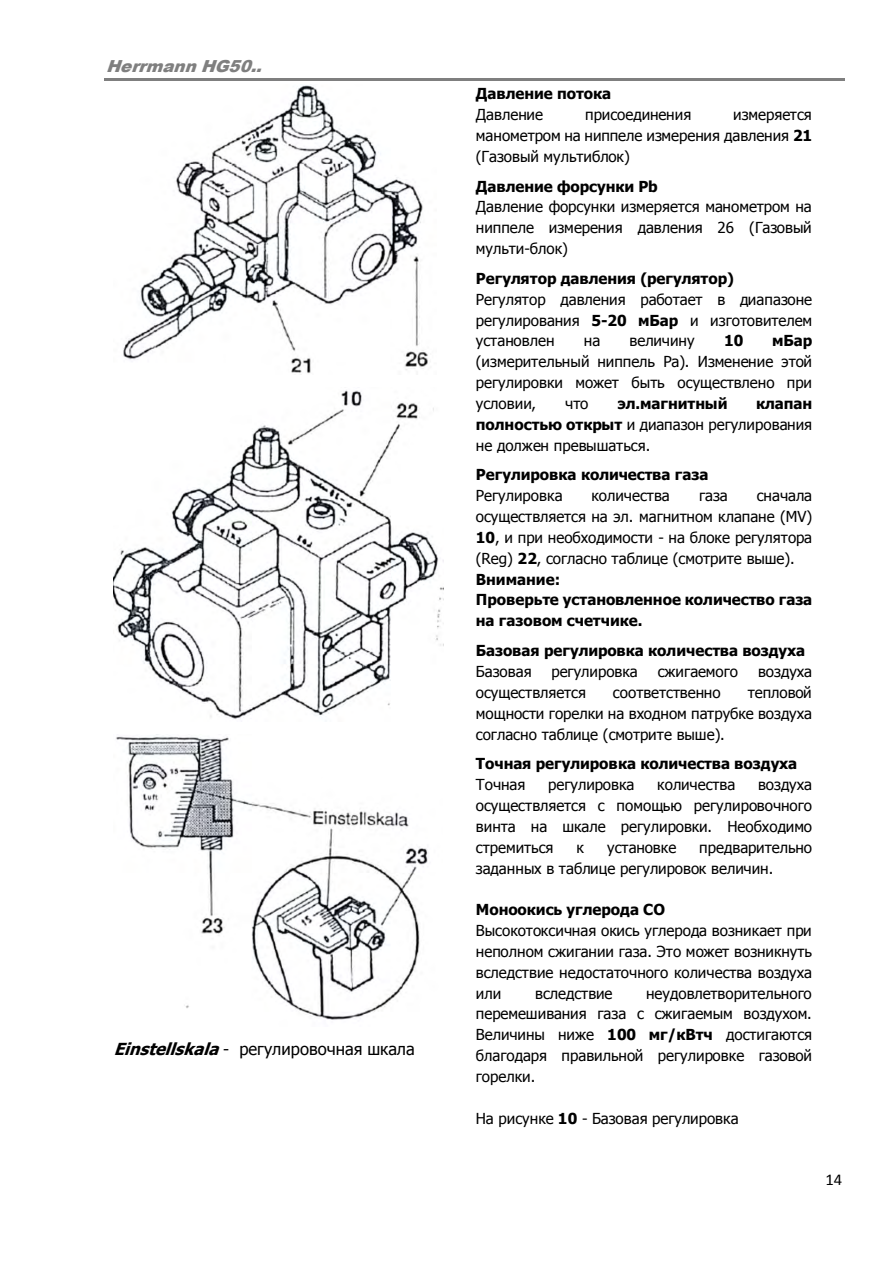
<style>
.page{position:relative;width:893px;height:1263px;background:#fff}
.page>*{position:absolute;margin:0;border:0;box-sizing:border-box;transform-origin:0 0}
.t1{font:16.5px "Tahoma";color:#000}
.t2{font:italic 900 16.5px "Arial";letter-spacing:-.005em;color:#7f7f7f}
.t3{font:16.5px "Calibri";color:#000}
.t4{font:15.15px/20.9px "Tahoma";color:#000;text-align:justify}
.t5{font:700 15.15px/20.9px "Tahoma";letter-spacing:-.005em;color:#000}
.s1{font-weight:700;font-style:italic}
.s2{font-weight:700}
</style>
<div class="page">
<hr style="left:104px;top:78px;width:740px;height:2px;background:#7f7f7f">
<img style="left:123px;top:85px;width:305px;height:289px">
<img style="left:114px;top:390px;width:330px;height:329px">
<img style="left:116px;top:734px;width:312px;height:286px">
<p class="t2" style="left:106px;top:54px;width:157px">Herrmann HG50..</p>
<p class="t1" style="left:114px;top:1038px;width:303px"><span class="s1">Einstellskala</span>- регулировочная шкала</p>
<p class="t5" style="left:476px;top:83px;width:137px">Давление потока</p>
<p class="t4" style="left:476px;top:104px;width:69px">Давление</p>
<p class="t4" style="left:585px;top:104px;width:108px">присоединения</p>
<p class="t4" style="left:476px;top:104px;width:338px;text-indent:257px">измеряется манометром на ниппеле измерения давления <span class="s2">21 </span>(Газовый мультиблок)</p>
<p class="t5" style="left:476px;top:175px;width:183px">Давление форсунки Рb</p>
<p class="t4" style="left:476px;top:196px;width:337px">Давление форсунки измеряется манометром на ниппеле измерения давления 26 (Газовый мульти-блок)</p>
<p class="t5" style="left:476px;top:268px;width:260px">Регулятор давления (регулятор)</p>
<p class="t4" style="left:476px;top:289px;width:338px">Регулятор давления работает в диапазоне регулирования <span class="s2">5-20 мБар</span> и изготовителем установлен</p>
<p class="t4" style="left:584px;top:330px;width:18px">на</p>
<p class="t4" style="left:629px;top:330px;width:67px">величину</p>
<p class="t5" style="left:724px;top:330px;width:21px">10</p>
<p class="t4" style="left:476px;top:330px;width:338px;text-indent:296px"><span class="s2">мБар </span>(измерительный ниппель Ра). Изменение этой регулировки может быть осуществлено при условии,</p>
<p class="t4" style="left:565px;top:393px;width:25px">что</p>
<p class="t5" style="left:618px;top:393px;width:111px">эл.магнитный</p>
<p class="t4" style="left:476px;top:393px;width:338px;text-indent:280px"><span class="s2">клапан полностью открыт</span> и диапазон регулирования не должен превышаться.</p>
<p class="t5" style="left:476px;top:464px;width:234px">Регулировка количества газа</p>
<p class="t4" style="left:476px;top:485px;width:88px">Регулировка</p>
<p class="t4" style="left:591px;top:485px;width:80px">количества</p>
<p class="t4" style="left:699px;top:485px;width:30px">газа</p>
<p class="t4" style="left:476px;top:485px;width:338px;text-indent:281px">сначала осуществляется на эл. магнитном клапане (МV)<br><span class="s2">10</span>, и при необходимости - на блоке регулятора (Reg) <span class="s2">22</span>, согласно таблице (смотрите выше).</p>
<p class="t5" style="left:476px;top:568px;width:86px">Внимание:</p>
<p class="t5" style="left:476px;top:589px;width:338px">Проверьте установленное количество газа на газовом счетчике.</p>
<p class="t5" style="left:476px;top:640px;width:331px">Базовая регулировка количества воздуха</p>
<p class="t4" style="left:476px;top:661px;width:57px">Базовая</p>
<p class="t4" style="left:551px;top:661px;width:88px">регулировка</p>
<p class="t4" style="left:658px;top:661px;width:82px">сжигаемого</p>
<p class="t4" style="left:758px;top:661px;width:55px">воздуха</p>
<p class="t4" style="left:476px;top:681px;width:112px">осуществляется</p>
<p class="t4" style="left:613px;top:681px;width:109px">соответственно</p>
<p class="t4" style="left:476px;top:681px;width:338px;text-indent:272px">тепловой мощности горелки на входном патрубке воздуха согласно таблице (смотрите выше).</p>
<p class="t5" style="left:476px;top:753px;width:323px">Точная регулировка количества воздуха</p>
<p class="t4" style="left:476px;top:774px;width:51px">Точная</p>
<p class="t4" style="left:548px;top:774px;width:88px">регулировка</p>
<p class="t4" style="left:657px;top:774px;width:80px">количества</p>
<p class="t4" style="left:476px;top:774px;width:338px;text-indent:282px">воздуха осуществляется с помощью регулировочного винта на шкале регулировки. Необходимо стремиться</p>
<p class="t4" style="left:476px;top:836px;width:337px;text-indent:223px">предварительно заданных в таблице регулировок величин.</p>
<p class="t5" style="left:476px;top:899px;width:191px">Моноокись углерода СО</p>
<p class="t4" style="left:476px;top:919px;width:338px">Высокотоксичная окись углерода возникает при неполном сжигании газа. Это может возникнуть вследствие недостаточного количества воздуха или</p>
<p class="t4" style="left:576px;top:836px;width:9px">к</p>
<p class="t4" style="left:607px;top:836px;width:71px">установке</p>
<p class="t4" style="left:476px;top:982px;width:338px;text-indent:170px">неудовлетворительного перемешивания газа с сжигаемым воздухом.<br>Величины ниже <span class="s2">100 мг/кВтч</span> достигаются благодаря правильной регулировке газовой горелки.</p>
<p class="t4" style="left:476px;top:1107px;width:264px">На рисунке <span class="s2">10</span> - Базовая регулировка</p>
<p class="t4" style="left:535px;top:982px;width:79px">вследствие</p>
<p class="t3" style="left:825px;top:1173px;width:18px">14</p>
</div>
